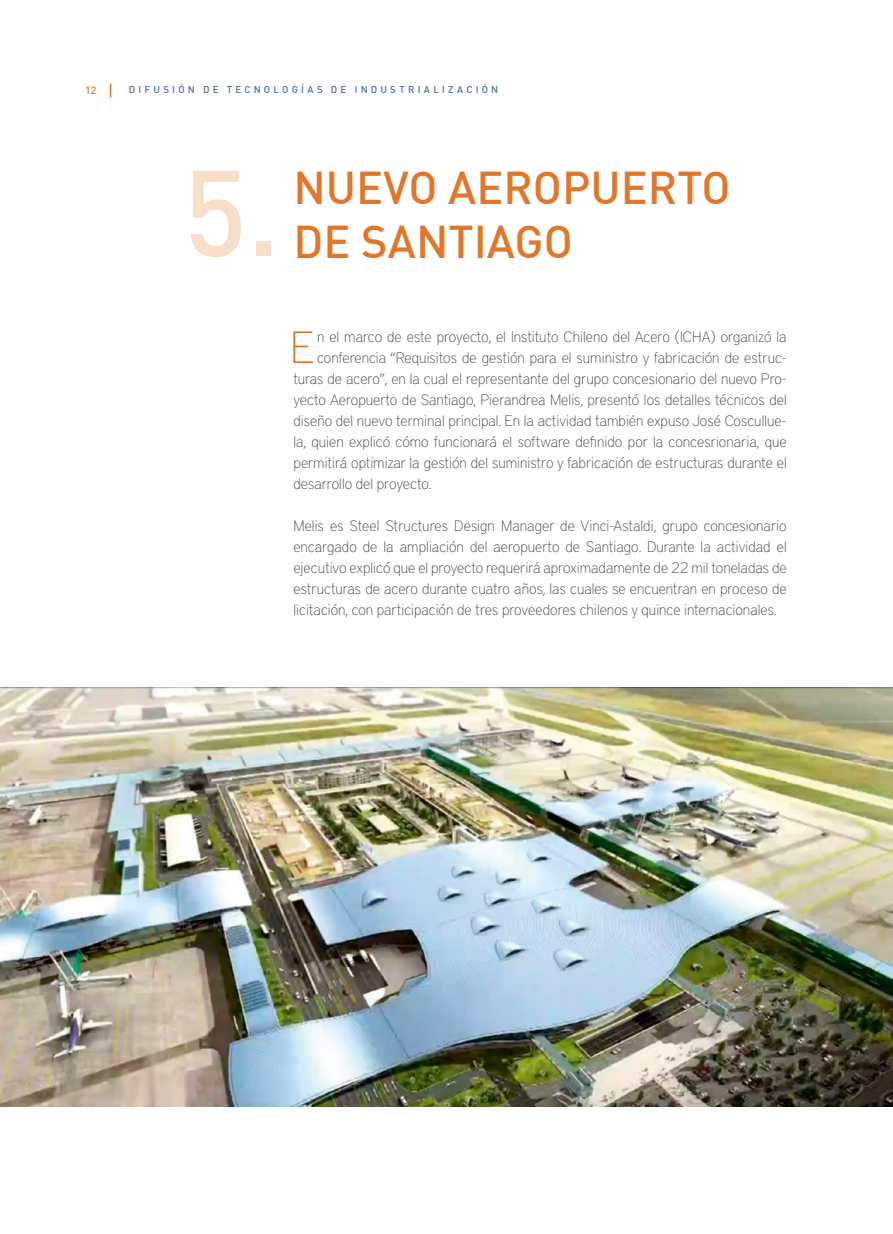
<style>
.page{position:relative;width:893px;height:1234px;background:#fff}
.page>*{position:absolute;margin:0;border:0;box-sizing:border-box;transform-origin:0 0}
.t1{font:500 120px "DIN";color:#f7dfc9}
.t2{font:500 45px/54px "DIN";color:#e0772b}
.t3{font:100 44.85px "District Pro";color:#e0772b}
.t4{font:100 15px/21px "District Pro";color:#454347;text-align:justify}
.t5{font:500 10.5px "DIN";color:#e0772b}
.t6{font:500 9.75px "DIN";letter-spacing:.325em;color:#496eaa}
</style>
<div class="page">
<svg style="left:110px;top:84px;width:1px;height:13px"></svg>
<img style="left:0;top:687px;width:893px;height:419px">
<p class="t5" style="left:85px;top:84px;width:13px">12</p>
<p class="t6" style="left:129px;top:84px;width:371px">DIFUSIÓN DE TECNOLOGÍAS DE INDUSTRIALIZACIÓN</p>
<h1 class="t1" style="left:183px;top:136px;width:99px">5.</h1>
<h2 class="t2" style="left:293px;top:159px;width:439px">NUEVO AEROPUERTO<br>DE SANTIAGO</h2>
<h3 class="t3" style="left:290px;top:315px;width:26px">E</h3>
<p class="t4" style="left:317px;top:325px;width:471px">n el marco de este proyecto, el Instituto Chileno del Acero (ICHA) organizó la</p>
<p class="t4" style="left:317px;top:346px;width:471px">conferencia “Requisitos de gestión para el suministro y fabricación de estruc-</p>
<p class="t4" style="left:293px;top:367px;width:495px">turas de acero”, en la cual el representante del grupo concesionario del nuevo Pro-</p>
<p class="t4" style="left:293px;top:388px;width:495px">yecto Aeropuerto de Santiago, Pierandrea Melis, presentó los detalles técnicos del</p>
<p class="t4" style="left:293px;top:409px;width:495px">diseño del nuevo terminal principal. En la actividad también expuso José Coscullue-</p>
<p class="t4" style="left:293px;top:430px;width:495px">la, quien explicó cómo funcionará el software definido por la concesrionaria, que</p>
<p class="t4" style="left:293px;top:451px;width:495px">permitirá optimizar la gestión del suministro y fabricación de estructuras durante el</p>
<p class="t4" style="left:293px;top:472px;width:140px">desarrollo del proyecto.</p>
<p class="t4" style="left:293px;top:514px;width:495px">Melis es Steel Structures Design Manager de Vinci-Astaldi, grupo concesionario encargado de la ampliación del aeropuerto de Santiago. Durante la actividad el ejecutivo explicó que el proyecto requerirá aproximadamente de 22 mil toneladas de estructuras de acero durante cuatro años, las cuales se encuentran en proceso de licitación, con participación de tres proveedores chilenos y quince internacionales.</p>
</div>
